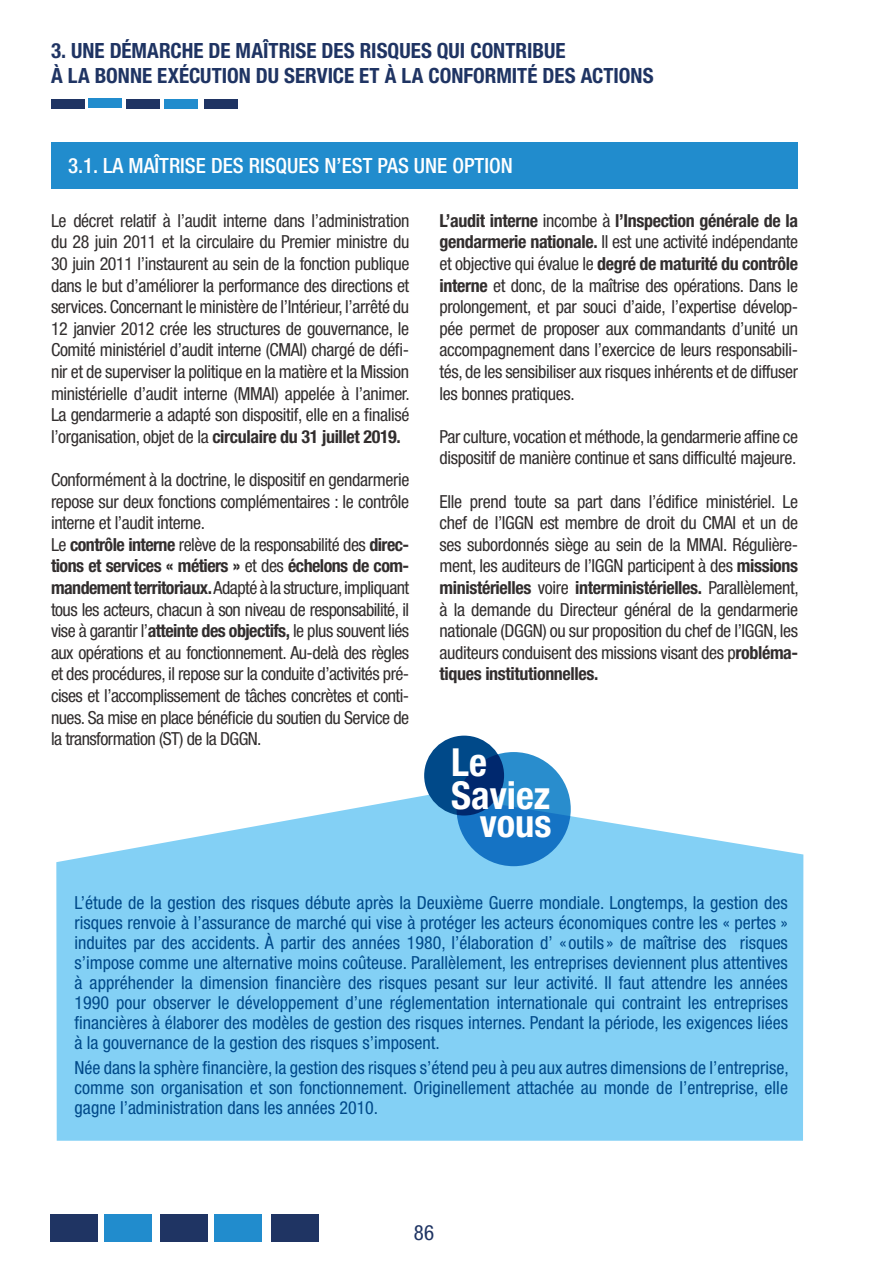
<style>
.page{position:relative;width:893px;height:1263px;background:#fff}
.page>*{position:absolute;margin:0;border:0;box-sizing:border-box;transform-origin:0 0}
.t1{font:700 condensed 38.7px "Helvetica Neue LT Std";color:#fff}
.t2{font:700 condensed 38.55px/27.5px "Helvetica Neue LT Std";color:#fff;text-align:right}
.t3{font:700 condensed 21px/25.2px "Helvetica Neue LT Std";color:#1f3463}
.t4{font:500 condensed 21px "Helvetica Neue LT Std";color:#fff}
.t5{font:condensed 21px "Helvetica Neue LT Std";color:#1f3463}
.t6{font:condensed 18px/21.6px "Helvetica Neue LT Std";letter-spacing:-.02em;color:#322e2e;text-align:justify}
.t7{font:condensed 18px/20px "Helvetica Neue LT Std";color:#004989;text-align:justify}
.s1{font-weight:700}
</style>
<div class="page">
<div style="left:271px;top:1214px;width:48px;height:27px;background:#1f3463"></div>
<div style="left:50px;top:1214px;width:48px;height:27px;background:#1f3463"></div>
<div style="left:105px;top:1214px;width:47px;height:27px;background:#218ccd"></div>
<div style="left:160px;top:1214px;width:48px;height:28px;background:#1f3463"></div>
<div style="left:214px;top:1215px;width:48px;height:27px;background:#218ccd"></div>
<div style="left:51px;top:142px;width:746px;height:47px;background:#218ccd"></div>
<div style="left:204px;top:99px;width:33px;height:9px;background:#1f3463"></div>
<div style="left:51px;top:99px;width:33px;height:9px;background:#1f3463"></div>
<div style="left:88px;top:99px;width:34px;height:9px;background:#218ccd"></div>
<div style="left:127px;top:99px;width:33px;height:9px;background:#1f3463"></div>
<div style="left:164px;top:99px;width:33px;height:9px;background:#218ccd"></div>
<svg style="left:56px;top:794px;width:747px;height:347px;background:#8ed4f5"></svg>
<div style="left:424px;top:736px;width:80px;height:79px;background:#004989;border-radius:50%"></div>
<svg style="left:457px;top:752px;width:114px;height:114px;background:#176db6"></svg>
<p class="t3" style="left:51px;top:37px;width:604px">3. UNE DÉMARCHE DE MAÎTRISE DES RISQUES QUI CONTRIBUE<br>À LA BONNE EXÉCUTION DU SERVICE ET À LA CONFORMITÉ DES ACTIONS</p>
<p class="t4" style="left:68px;top:153px;width:446px">3.1. LA MAÎTRISE DES RISQUES N’EST PAS UNE OPTION</p>
<p class="t6" style="left:51px;top:210px;width:360px">Le décret relatif à l’audit interne dans l’administration du 28 juin 2011 et la circulaire du Premier ministre du 30 juin 2011 l’instaurent au sein de la fonction publique dans le but d’améliorer la performance des directions et services. Concernant le ministère de l’Intérieur, l’arrêté du 12 janvier 2012 crée les structures de gouvernance, le Comité ministériel d’audit interne (CMAI) chargé de défi&shy;nir et de superviser la politique en la matière et la Mission ministérielle d’audit interne (MMAI) appelée à l’animer.<br>La gendarmerie a adapté son dispositif, elle en a finalisé l’organisation, objet de la <span class="s1">circulaire du 31 juillet 2019.</span></p>
<p class="t6" style="left:51px;top:469px;width:360px;text-align:left">Conformément à la doctrine, le dispositif en gendarmerie repose sur deux fonctions complémentaires : le contrôle interne et l’audit interne.<br>Le <span class="s1">contrôle interne</span> relève de la responsabilité des <span class="s1">direc&shy;tions et services « métiers »</span> et des <span class="s1">échelons de com&shy;mandement territoriaux.</span> Adapté à la structure, impliquant tous les acteurs, chacun à son niveau de responsabilité, il vise à garantir l’<span class="s1">atteinte des objectifs,</span> le plus souvent liés aux opérations et au fonctionnement. Au-delà des règles et des procédures, il repose sur la conduite d’activités pré&shy;cises et l’accomplissement de tâches concrètes et conti&shy;nues. Sa mise en place bénéficie du soutien du Service de la transformation (ST) de la DGGN.</p>
<p class="t6" style="left:440px;top:210px;width:360px"><span class="s1">L’audit interne</span> incombe à <span class="s1">l’Inspection générale de la gendarmerie nationale.</span> Il est une activité indépendante et objective qui évalue le <span class="s1">degré de maturité du contrôle interne</span> et donc, de la maîtrise des opérations. Dans le prolongement, et par souci d’aide, l’expertise dévelop&shy;pée permet de proposer aux commandants d’unité un accompagnement dans l’exercice de leurs responsabili&shy;tés, de les sensibiliser aux risques inhérents et de diffuser les bonnes pratiques.</p>
<p class="t6" style="left:440px;top:426px;width:360px">Par culture, vocation et méthode, la gendarmerie affine ce dispositif de manière continue et sans difficulté majeure.</p>
<p class="t6" style="left:440px;top:490px;width:361px">Elle prend toute sa part dans l’édifice ministériel. Le chef de l’IGGN est membre de droit du CMAI et un de ses subordonnés siège au sein de la MMAI. Régulière&shy;ment, les auditeurs de l’IGGN participent à des <span class="s1">missions ministérielles</span> voire <span class="s1">interministérielles.</span> Parallèlement, à la demande du Directeur général de la gendarmerie nationale (DGGN) ou sur proposition du chef de l’IGGN, les auditeurs conduisent des missions visant des p<span class="s1">robléma&shy;tiques institutionnelles.</span></p>
<h1 class="t1" style="left:451px;top:738px;width:37px">Le</h1>
<h2 class="t2" style="left:451px;top:781px;width:102px">Saviez vous</h2>
<p class="t7" style="left:75px;top:893px;width:715px">L’étude de la gestion des risques débute après la Deuxième Guerre mondiale. Longtemps, la gestion des risques renvoie à l’assurance de marché qui vise à protéger les acteurs économiques contre les « pertes » induites par des accidents. À partir des années 1980, l’élaboration d’ « outils » de maîtrise des risques s’impose comme une alternative moins coûteuse. Parallèlement, les entreprises deviennent plus attentives à appréhender la dimension financière des risques pesant sur leur activité. Il faut attendre les années 1990 pour observer le développement d’une réglementation internationale qui contraint les entreprises financières à élaborer des modèles de gestion des risques internes. Pendant la période, les exigences liées à la gouvernance de la gestion des risques s’imposent.</p>
<p class="t7" style="left:75px;top:1058px;width:716px">Née dans la sphère financière, la gestion des risques s’étend peu à peu aux autres dimensions de l’entreprise, comme son organisation et son fonctionnement. Originellement attachée au monde de l’entreprise, elle gagne l’administration dans les années 2010.</p>
<p class="t5" style="left:414px;top:1221px;width:22px">86</p>
</div>
